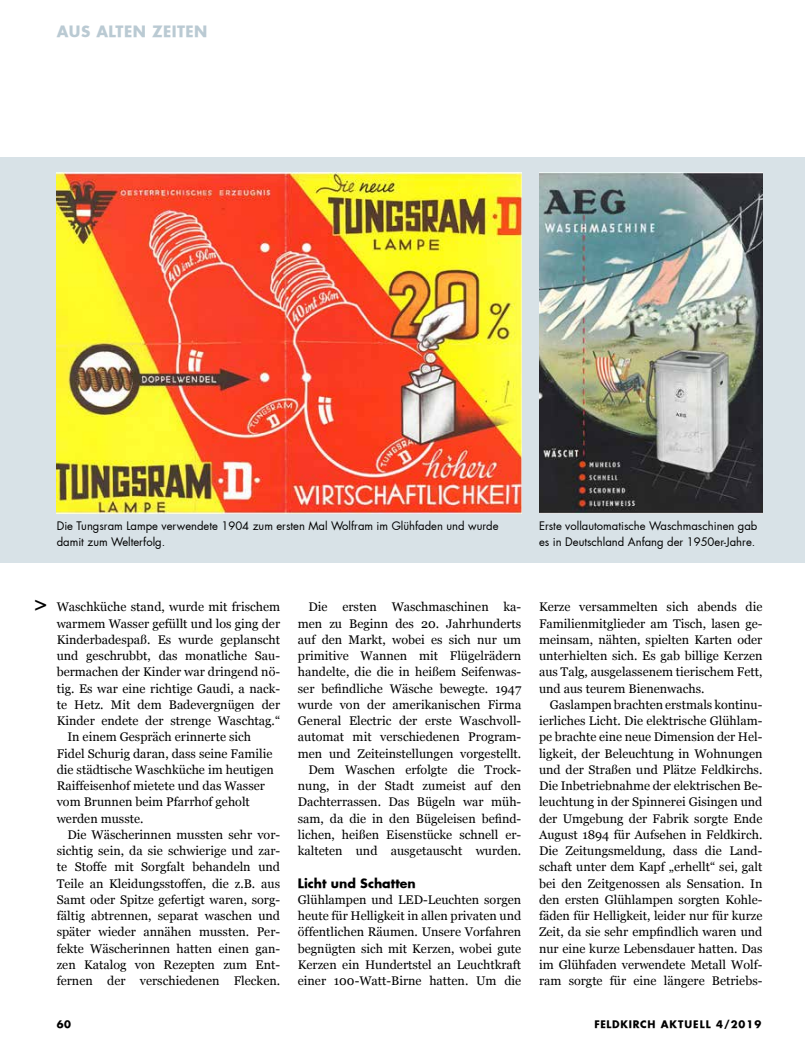
<style>
.page{position:relative;width:805px;height:1053px;background:#fff}
.page>*{position:absolute;margin:0;border:0;box-sizing:border-box;transform-origin:0 0}
.t1{font:22.5px "Futura";color:#000}
.t2{font:700 15px "Futura";letter-spacing:.03em;color:#bacad3}
.t3{font:12.5px/16.2px "Georgia";color:#000;text-align:justify}
.t4{font:700 12.5px "Futura";color:#000}
.t5{font:11.25px/16.2px "Futura";color:#000}
.t6{font:700 10px "Futura";letter-spacing:.085em;color:#000}
</style>
<div class="page">
<div style="left:0;top:156px;width:804px;height:406px;background:#d8e2e7"></div>
<img style="left:57px;top:172px;width:464px;height:341px">
<img style="left:539px;top:172px;width:223px;height:341px">
<p class="t2" style="left:57px;top:21px;width:152px">AUS ALTEN ZEITEN</p>
<p class="t5" style="left:57px;top:518px;width:443px">Die Tungsram Lampe verwendete 1904 zum ersten Mal Wolfram im Glühfaden und wurde damit zum Welterfolg.</p>
<p class="t5" style="left:539px;top:518px;width:220px">Erste vollautomatische Waschmaschinen gab es in Deutschland Anfang der 1950er-Jahre.</p>
<h1 class="t1" style="left:34px;top:588px;width:15px">&gt;</h1>
<p class="t3" style="left:57px;top:599px;width:225px">Waschküche stand, wurde mit frischem</p>
<p class="t3" style="left:57px;top:615px;width:225px">warmem Wasser gefüllt und los ging der</p>
<p class="t3" style="left:57px;top:631px;width:225px">Kinderbadespaß. Es wurde geplanscht</p>
<p class="t3" style="left:57px;top:647px;width:225px">und geschrubbt, das monatliche Sau-</p>
<p class="t3" style="left:57px;top:664px;width:225px">bermachen der Kinder war dringend nö-</p>
<p class="t3" style="left:57px;top:680px;width:225px">tig. Es war eine richtige Gaudi, a nack-</p>
<p class="t3" style="left:57px;top:696px;width:225px">te Hetz. Mit dem Badevergnügen der</p>
<p class="t3" style="left:57px;top:712px;width:225px">Kinder endete der strenge Waschtag.“</p>
<p class="t3" style="left:67px;top:729px;width:185px">In einem Gespräch erinnerte sich</p>
<p class="t3" style="left:57px;top:745px;width:217px">Fidel Schurig daran, dass seine Familie</p>
<p class="t3" style="left:57px;top:761px;width:219px">die städtische Waschküche im heutigen</p>
<p class="t3" style="left:57px;top:777px;width:210px">Raiffeisenhof mietete und das Wasser</p>
<p class="t3" style="left:57px;top:794px;width:195px">vom Brunnen beim Pfarrhof geholt</p>
<p class="t3" style="left:57px;top:810px;width:88px">werden musste.</p>
<p class="t3" style="left:67px;top:826px;width:214px">Die Wäscherinnen mussten sehr vor-</p>
<p class="t3" style="left:57px;top:842px;width:225px">sichtig sein, da sie schwierige und zar-</p>
<p class="t3" style="left:57px;top:859px;width:225px">te Stoffe mit Sorgfalt behandeln und</p>
<p class="t3" style="left:57px;top:875px;width:225px">Teile an Kleidungsstoffen, die z.B. aus</p>
<p class="t3" style="left:57px;top:891px;width:225px">Samt oder Spitze gefertigt waren, sorg-</p>
<p class="t3" style="left:57px;top:907px;width:225px">fältig abtrennen, separat waschen und</p>
<p class="t3" style="left:57px;top:924px;width:225px">später wieder annähen mussten. Per-</p>
<p class="t3" style="left:57px;top:940px;width:225px">fekte Wäscherinnen hatten einen gan-</p>
<p class="t3" style="left:57px;top:956px;width:225px">zen Katalog von Rezepten zum Ent-</p>
<p class="t3" style="left:57px;top:972px;width:225px">fernen der verschiedenen Flecken.</p>
<p class="t3" style="left:298px;top:599px;width:225px;text-align:right">Die ersten Waschmaschinen ka&shy;men zu Beginn des 20. Jahrhunderts auf den Markt, wobei es sich nur um primitive Wannen mit Flügelrädern handelte, die die in heißem Seifenwas&shy;ser befindliche Wäsche bewegte. 1947 wurde von der amerikanischen Firma General Electric der erste Waschvoll&shy;automat mit verschiedenen Program&shy;men und Zeiteinstellungen vorgestellt.<br>Dem Waschen erfolgte die Trock&shy;nung, in der Stadt zumeist auf den Dachterrassen. Das Bügeln war müh&shy;sam, da die in den Bügeleisen befind&shy;lichen, heißen Eisenstücke schnell er&shy;kalteten und ausgetauscht wurden.</p>
<p class="t4" style="left:298px;top:874px;width:119px">Licht und Schatten</p>
<p class="t3" style="left:298px;top:891px;width:225px">Glühlampen und LED-Leuchten sorgen heute für Helligkeit in allen privaten und öffentlichen Räumen. Unsere Vorfahren begnügten sich mit Kerzen, wobei gute Kerzen ein Hundertstel an Leuchtkraft einer 100-Watt-Birne hatten. Um die</p>
<p class="t3" style="left:539px;top:599px;width:225px">Kerze versammelten sich abends die Familienmitglieder am Tisch, lasen ge&shy;meinsam, nähten, spielten Karten oder unterhielten sich. Es gab billige Kerzen aus Talg, ausgelassenem tierischem Fett, und aus teurem Bienenwachs.</p>
<p class="t3" style="left:539px;top:696px;width:225px;text-indent:11px">Gaslampen brachten erstmals kontinu&shy;ierliches Licht. Die elektrische Glühlam&shy;pe brachte eine neue Dimension der Hel&shy;ligkeit, der Beleuchtung in Wohnungen und der Straßen und Plätze Feldkirchs.<br>Die Inbetriebnahme der elektrischen Be&shy;leuchtung in der Spinnerei Gisingen und der Umgebung der Fabrik sorgte Ende August 1894 für Aufsehen in Feldkirch.<br>Die Zeitungsmeldung, dass die Land&shy;schaft unter dem Kapf „erhellt“ sei, galt bei den Zeitgenossen als Sensation. In den ersten Glühlampen sorgten Kohle&shy;fäden für Helligkeit, leider nur für kurze Zeit, da sie sehr empfindlich waren und nur eine kurze Lebensdauer hatten. Das im Glühfaden verwendete Metall Wolf&shy;ram sorgte für eine längere Betriebs-</p>
<p class="t6" style="left:57px;top:1017px;width:16px">60</p>
<p class="t6" style="left:594px;top:1017px;width:168px">FELDKIRCH AKTUELL 4/2019</p>
</div>
